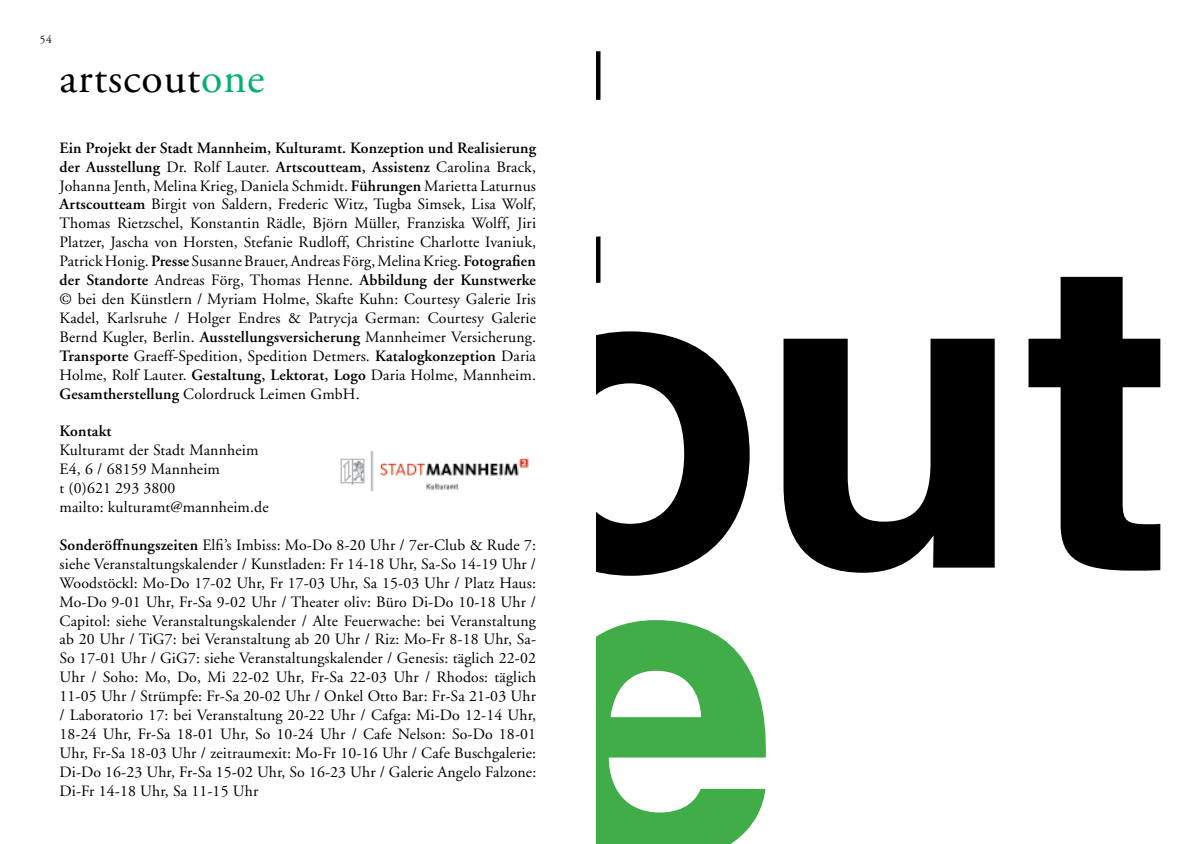
<style>
.page{position:relative;width:1191px;height:844px;background:#fff}
.page>*{position:absolute;margin:0;border:0;box-sizing:border-box;transform-origin:0 0}
.t1{font:43.75px "Adobe Garamond";letter-spacing:.02em;color:#000}
.t2{font:15.75px/18.9px "Adobe Garamond";letter-spacing:.01em;color:#000;text-align:justify}
.t3{font:600 15.75px "Adobe Garamond";letter-spacing:.01em;color:#000}
.t4{font:11.38px "Adobe Garamond";color:#000}
.s1{color:#00b26b}
.s2{font-weight:600}
</style>
<div class="page">
<svg style="left:596px;top:51px;width:4px;height:232px"></svg>
<svg style="left:1028px;top:277px;width:132px;height:293px"></svg>
<svg style="left:596px;top:331px;width:153px;height:244px;fill:#000"></svg>
<svg style="left:783px;top:338px;width:211px;height:234px;fill:#000"></svg>
<svg style="left:596px;top:620px;width:170px;height:223px;fill:#41ad49"></svg>
<img style="left:340px;top:451px;width:189px;height:39px">
<p class="t4" style="left:40px;top:33px;width:14px">54</p>
<h1 class="t1" style="left:60px;top:54px;width:207px">artscout<span class="s1">one</span></h1>
<p class="t2" style="left:60px;top:139px;width:478px"><span class="s2">Ein Projekt der Stadt Mannheim, Kulturamt. Konzeption und Realisierung der Ausstellung</span> Dr. Rolf Lauter. <span class="s2">Artscoutteam, Assistenz</span> Carolina Brack, Johanna Jenth, Melina Krieg, Daniela Schmidt. <span class="s2">Führungen</span> Marietta Laturnus <span class="s2">Artscoutteam</span> Birgit von Saldern, Frederic Witz, Tugba Simsek, Lisa Wolf, Thomas Rietzschel, Konstantin Rädle, Björn Müller, Franziska Wolff, Jiri Platzer, Jascha von Horsten, Stefanie Rudloff, Christine Charlotte Ivaniuk, Patrick Honig. <span class="s2">Presse</span> Susanne Brauer, Andreas Förg, Melina Krieg. <span class="s2">Fotografien der Standorte</span> Andreas Förg, Thomas Henne. <span class="s2">Abbildung der Kunstwerke </span>© bei den Künstlern / Myriam Holme, Skafte Kuhn: Courtesy Galerie Iris Kadel, Karlsruhe / Holger Endres &amp; Patrycja German: Courtesy Galerie Bernd Kugler, Berlin. <span class="s2">Ausstellungsversicherung</span> Mannheimer Versicherung.<br><span class="s2">Transporte</span> Graeff-Spedition, Spedition Detmers. <span class="s2">Katalogkonzeption</span> Daria Holme, Rolf Lauter. <span class="s2">Gestaltung, Lektorat, Logo</span> Daria Holme, Mannheim.<br><span class="s2">Gesamtherstellung</span> Colordruck Leimen GmbH.</p>
<p class="t3" style="left:60px;top:422px;width:53px">Kontakt</p>
<p class="t2" style="left:60px;top:441px;width:211px;text-align:left">Kulturamt der Stadt Mannheim<br>E4, 6 / 68159 Mannheim<br>t (0)621 293 3800<br>mailto: kulturamt@mannheim.de</p>
<p class="t2" style="left:60px;top:535px;width:478px"><span class="s2">Sonderöffnungszeiten</span> Elfi’s Imbiss: Mo-Do 8-20 Uhr / 7er-Club &amp; Rude 7: siehe Veranstaltungskalender / Kunstladen: Fr 14-18 Uhr, Sa-So 14-19 Uhr / Woodstöckl: Mo-Do 17-02 Uhr, Fr 17-03 Uhr, Sa 15-03 Uhr / Platz Haus:<br>Mo-Do 9-01 Uhr, Fr-Sa 9-02 Uhr / Theater oliv: Büro Di-Do 10-18 Uhr / Capitol: siehe Veranstaltungskalender / Alte Feuerwache: bei Veranstaltung ab 20 Uhr / TiG7: bei Veranstaltung ab 20 Uhr / Riz: Mo-Fr 8-18 Uhr, Sa-So 17-01 Uhr / GiG7: siehe Veranstaltungskalender / Genesis: täglich 22-02<br>Uhr / Soho: Mo, Do, Mi 22-02 Uhr, Fr-Sa 22-03 Uhr / Rhodos: täglich 11-05 Uhr / Strümpfe: Fr-Sa 20-02 Uhr / Onkel Otto Bar: Fr-Sa 21-03 Uhr / Laboratorio 17: bei Veranstaltung 20-22 Uhr / Cafga: Mi-Do 12-14 Uhr, 18-24 Uhr, Fr-Sa 18-01 Uhr, So 10-24 Uhr / Cafe Nelson: So-Do 18-01<br>Uhr, Fr-Sa 18-03 Uhr / zeitraumexit: Mo-Fr 10-16 Uhr / Cafe Buschgalerie:<br>Di-Do 16-23 Uhr, Fr-Sa 15-02 Uhr, So 16-23 Uhr / Galerie Angelo Falzone:<br>Di-Fr 14-18 Uhr, Sa 11-15 Uhr</p>
</div>
